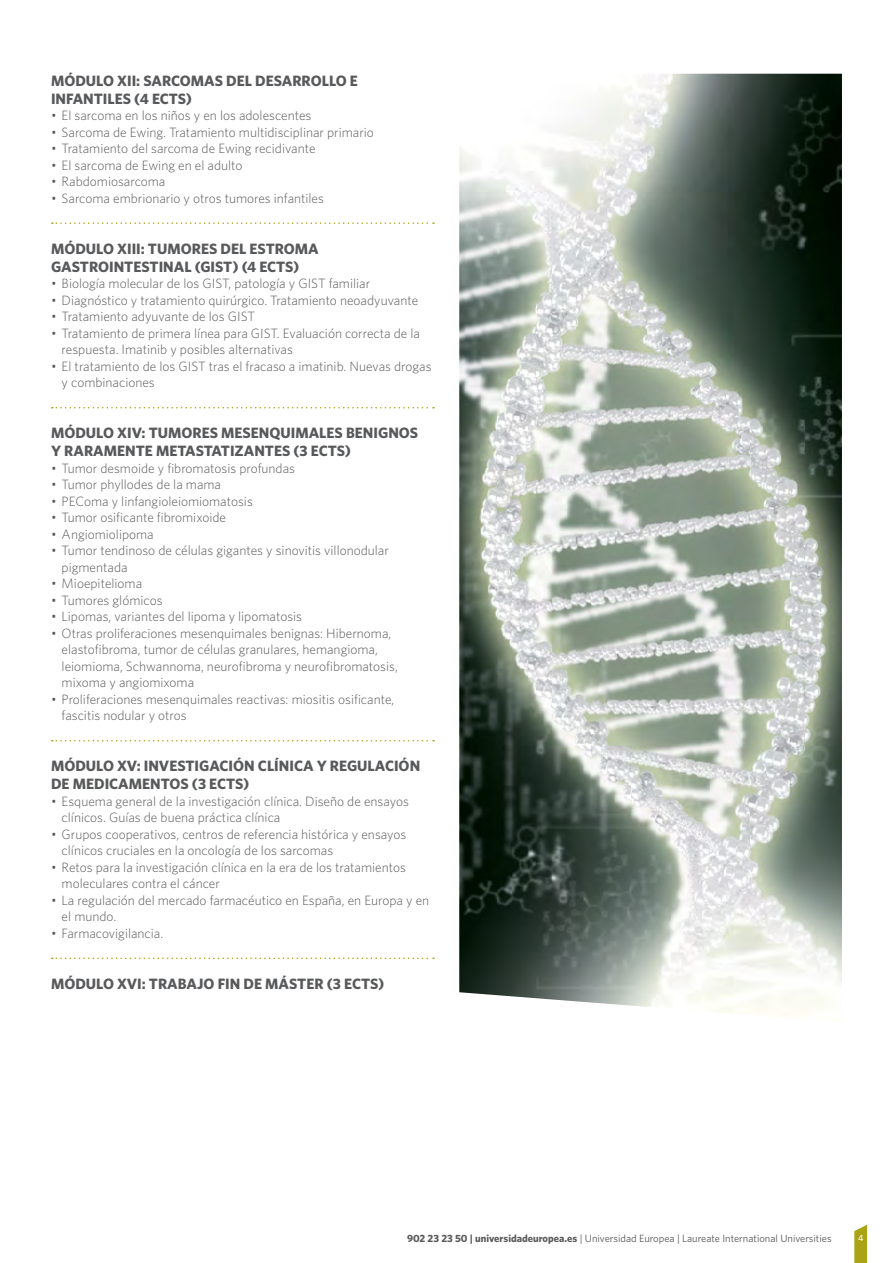
<style>
.page{position:relative;width:893px;height:1263px;background:#fff}
.page>*{position:absolute;margin:0;border:0;box-sizing:border-box;transform-origin:0 0}
.t1{font:700 15px/18px "Whitney";color:#58595b}
.t2{font:300 13.5px/16.5px "Whitney";color:#58595b}
.t3{font:10.5px "Whitney";color:#58595b}
.t4{font:500 9px "Whitney";color:#fff}
.s1{font-weight:700}
</style>
<div class="page">
<svg style="left:854px;top:1225px;width:13px;height:38px"></svg>
<svg style="left:52px;top:222px;width:382px;height:2px"></svg>
<svg style="left:52px;top:407px;width:382px;height:1px"></svg>
<svg style="left:52px;top:740px;width:382px;height:1px"></svg>
<svg style="left:52px;top:957px;width:382px;height:2px"></svg>
<img style="left:459px;top:74px;width:383px;height:943px">
<p class="t1" style="left:51px;top:71px;width:103px">MÓDULO XII: SARCO</p>
<p class="t1" style="left:191px;top:71px;width:93px">MAS DEL DESARROLLO</p>
<p class="t1" style="left:350px;top:71px;width:10px">E</p>
<p class="t1" style="left:51px;top:89px;width:143px">IN FANTILES (4 ECTS)</p>
<p class="t2" style="left:51px;top:107px;width:262px">• El sarcoma en los niños y en los adolescentes</p>
<p class="t2" style="left:51px;top:123px;width:324px">• Sarcoma de Ewing. Tratamiento multidisciplinar primario</p>
<p class="t2" style="left:51px;top:140px;width:266px">• Tratamiento del sarcoma de Ewing recidivante</p>
<p class="t2" style="left:51px;top:156px;width:193px">• El sarcoma de Ewing en el adulto</p>
<p class="t2" style="left:51px;top:173px;width:116px">• Rabdomiosarcoma</p>
<p class="t2" style="left:51px;top:189px;width:274px">• Sarcoma embrionario y otros tumores infantiles</p>
<p class="t1" style="left:51px;top:239px;width:269px">MÓDULO XIII : TUMORES DEL ESTROMA<br>GAS</p>
<p class="t1" style="left:80px;top:257px;width:19px">TROIN</p>
<p class="t1" style="left:124px;top:257px;width:44px">TESTINAL</p>
<p class="t1" style="left:195px;top:257px;width:106px">(GIST) (4 ECTS)</p>
<p class="t2" style="left:51px;top:275px;width:321px">• Biología molecular de los GIST, patología y GIST familiar</p>
<p class="t2" style="left:51px;top:291px;width:369px">• Diagnóstico y tratamiento quirúrgico. Tratamiento neoadyuvante</p>
<p class="t2" style="left:51px;top:308px;width:206px">• Tratamiento adyuvante de los GIST</p>
<p class="t2" style="left:62px;top:324px;width:360px;text-indent:-11px">• Tratamiento de primera línea para GIST. Evaluación correcta de la respuesta. Imatinib y posibles alternativas</p>
<p class="t2" style="left:62px;top:357px;width:371px;text-indent:-11px">• El tratamiento de los GIST tras el fracaso a imatinib. Nuevas drogas y combinaciones</p>
<p class="t1" style="left:51px;top:424px;width:322px">MÓDULO XIV: TUMORES MESENQUIMALES BENIGNOS<br>Y RARA</p>
<p class="t1" style="left:104px;top:442px;width:249px">MENTE METASTATIZANTES (3 ECTS)</p>
<p class="t2" style="left:51px;top:459px;width:246px">• Tumor desmoide y fibromatosis profundas</p>
<p class="t2" style="left:51px;top:476px;width:172px">• Tumor phyllodes de la mama</p>
<p class="t2" style="left:51px;top:492px;width:203px">• PEComa y linfangioleiomiomatosis</p>
<p class="t2" style="left:51px;top:509px;width:177px">• Tumor osificante fibromixoide</p>
<p class="t2" style="left:51px;top:525px;width:104px">• Angiomiolipoma</p>
<p class="t2" style="left:62px;top:542px;width:329px;text-indent:-11px">• Tumor tendinoso de células gigantes y sinovitis villonodular pigmentada</p>
<p class="t2" style="left:51px;top:575px;width:93px">• Mioepitelioma</p>
<p class="t2" style="left:51px;top:591px;width:113px">• Tumores glómicos</p>
<p class="t2" style="left:51px;top:608px;width:253px">• Lipomas, variantes del lipoma y lipomatosis</p>
<p class="t2" style="left:62px;top:624px;width:338px;text-indent:-11px">• Otras proliferaciones mesenquimales benignas: Hibernoma, elastofibroma, tumor de células granulares, hemangioma, leiomioma, Schwannoma, neurofibroma y neurofibromatosis, mixoma y angiomixoma</p>
<p class="t2" style="left:62px;top:690px;width:334px;text-indent:-11px">• Proliferaciones mesenquimales reactivas: miositis osificante, fascitis nodular y otros</p>
<p class="t1" style="left:51px;top:757px;width:153px">MÓDULO XV: INVESTIGACIÓN</p>
<p class="t1" style="left:258px;top:757px;width:31px">CLÍNICA</p>
<p class="t1" style="left:317px;top:757px;width:41px">Y REGULACIÓN</p>
<p class="t1" style="left:51px;top:775px;width:200px">DE MEDICAMENTOS (3 ECTS)</p>
<p class="t2" style="left:62px;top:792px;width:349px;text-indent:-11px">• Esquema general de la investigación clínica. Diseño de ensayos clínicos. Guías de buena práctica clínica</p>
<p class="t2" style="left:62px;top:825px;width:346px;text-indent:-11px">• Grupos cooperativos, centros de referencia histórica y ensayos clínicos cruciales en la oncología de los sarcomas</p>
<p class="t2" style="left:62px;top:858px;width:346px;text-indent:-11px">• Retos para la investigación clínica en la era de los tratamientos moleculares contra el cáncer</p>
<p class="t2" style="left:62px;top:891px;width:369px;text-indent:-11px">• La regulación del mercado farmacéutico en España, en Europa y en el mundo.</p>
<p class="t2" style="left:51px;top:924px;width:114px">• Farmacovigilancia.</p>
<p class="t1" style="left:51px;top:974px;width:335px">MÓD ULO XVI: TRABAJO F IN DE MÁSTE R (3 ECTS)</p>
<p class="t3" style="left:407px;top:1231px;width:426px"><span class="s1">902 23 23 50 | UNIVERSIDADEUROPEA.ES</span> | Universidad Europea | Laureate International Universities</p>
<p class="t4" style="left:858px;top:1232px;width:7px">4</p>
</div>
